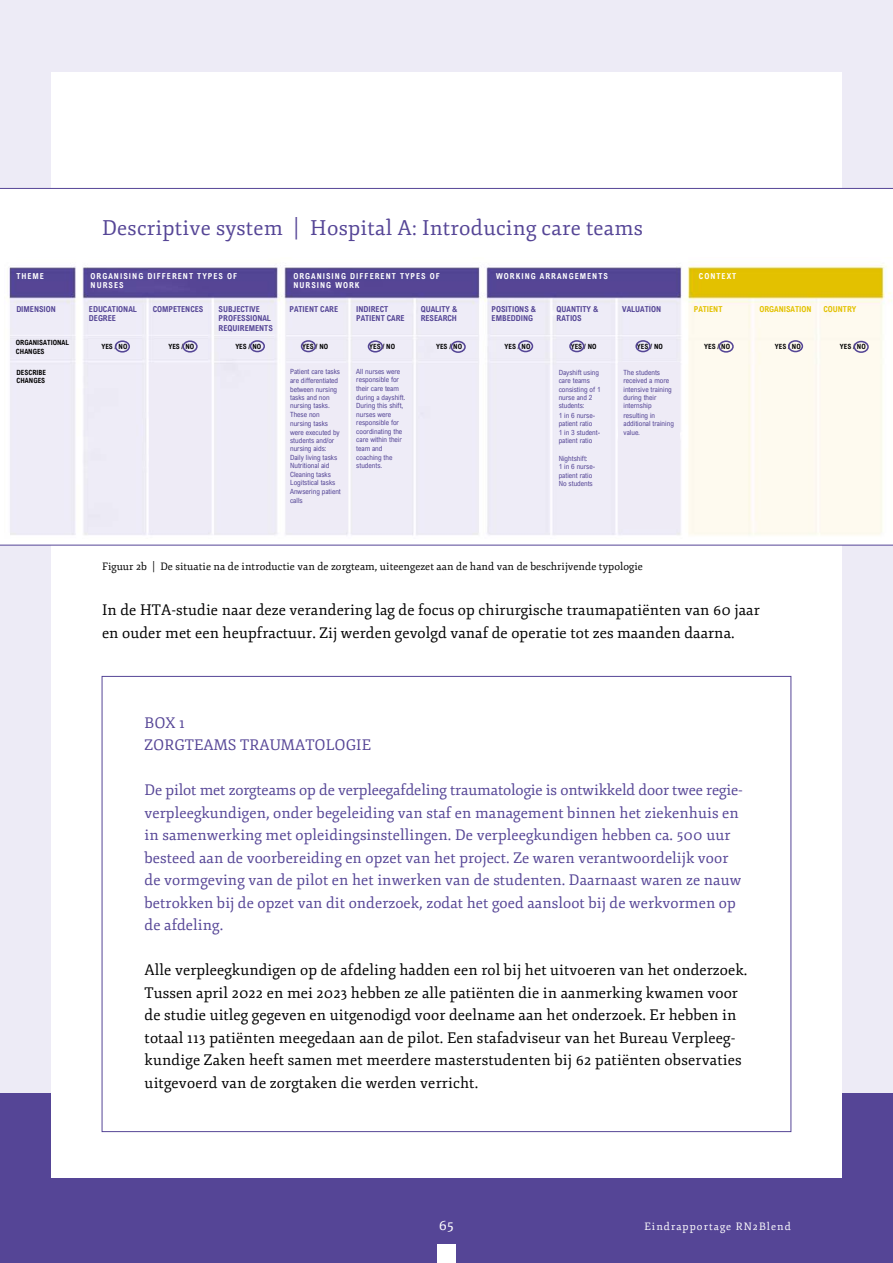
<style>
.page{position:relative;width:893px;height:1263px;background:#edebf6}
.page>*{position:absolute;margin:0;border:0;box-sizing:border-box;transform-origin:0 0}
.t1{font:21px "Fjord One";letter-spacing:.01em;color:#554596}
.t2{font:15px/22.5px "Fjord One";letter-spacing:.005em;color:#000}
.t3{font:15px/22.5px "Fjord One";letter-spacing:.005em;color:#554596}
.t4{font:15px "Fjord One";color:#fff}
.t5{font:10.5px "Fjord One";letter-spacing:.005em;color:#000}
.t6{font:10.5px "Fjord One";letter-spacing:.1em;color:#fff}
.t7{font:700 8.1px/9.3px "Arial Nova Cond";color:#544595}
.t8{font:700 8.1px/9px "Arial Nova Cond";letter-spacing:.125em;color:#fff}
.t9{font:700 8.1px "Arial Nova Cond";color:#e3c100}
.t10{font:7.2px/8.1px "Arial Nova Cond";color:#544595}
.t11{font:700 7.2px/8.1px "Arial Nova Cond";color:#000}
</style>
<div class="page">
<div style="left:0;top:1093px;width:893px;height:170px;background:#554596"></div>
<div style="left:51px;top:72px;width:791px;height:1106px;background:#fff"></div>
<div style="left:437px;top:1244px;width:19px;height:19px;background:#fff"></div>
<svg style="left:0;top:188px;width:893px;height:357px"></svg>
<img style="left:0;top:257px;width:893px;height:283px">
<div style="left:618px;top:362px;width:62px;height:166px;background:#eeebf6"></div>
<div style="left:149px;top:364px;width:62px;height:166px;background:#eeebf6"></div>
<div style="left:286px;top:364px;width:62px;height:166px;background:#eeebf6"></div>
<div style="left:115px;top:340px;width:15px;height:13px;border:2px solid #544595;border-radius:50%"></div>
<div style="left:182px;top:340px;width:16px;height:13px;border:2px solid #544595;border-radius:50%"></div>
<div style="left:250px;top:340px;width:15px;height:12px;border:2px solid #544595;border-radius:50%"></div>
<div style="left:301px;top:340px;width:15px;height:12px;border:2px solid #544595;border-radius:50%"></div>
<div style="left:368px;top:340px;width:15px;height:12px;border:2px solid #544595;border-radius:50%"></div>
<div style="left:451px;top:341px;width:15px;height:12px;border:2px solid #544595;border-radius:50%"></div>
<div style="left:518px;top:340px;width:15px;height:12px;border:2px solid #544595;border-radius:50%"></div>
<div style="left:569px;top:340px;width:15px;height:12px;border:2px solid #544595;border-radius:50%"></div>
<div style="left:635px;top:340px;width:16px;height:12px;border:2px solid #544595;border-radius:50%"></div>
<div style="left:718px;top:340px;width:16px;height:13px;border:2px solid #544595;border-radius:50%"></div>
<div style="left:788px;top:340px;width:15px;height:12px;border:2px solid #544595;border-radius:50%"></div>
<div style="left:853px;top:341px;width:16px;height:12px;border:2px solid #544595;border-radius:50%"></div>
<h1 class="t1" style="left:102px;top:215px;width:543px">Descriptive system | Hospital A: Introducing care teams</h1>
<p class="t8" style="left:16px;top:271px;width:29px">THEME</p>
<p class="t8" style="left:91px;top:271px;width:148px">ORGANISING DIFFERENT TYPES OF<br>NURSES</p>
<p class="t8" style="left:293px;top:271px;width:148px">ORGANISING DIFFERENT TYPES OF<br>NURSING WORK</p>
<p class="t8" style="left:496px;top:271px;width:113px">WORKING ARRANGEMENTS</p>
<p class="t8" style="left:699px;top:271px;width:39px">CONTEXT</p>
<p class="t7" style="left:16px;top:304px;width:41px">DIMENSION</p>
<p class="t7" style="left:89px;top:304px;width:49px">EDUCATIONAL<br>DEGREE</p>
<p class="t7" style="left:153px;top:304px;width:52px">COMPETENCES</p>
<p class="t7" style="left:219px;top:304px;width:56px">SUBJECTIVE<br>PROFESSIONAL<br>REQUIREMENTS</p>
<p class="t7" style="left:289px;top:304px;width:50px">PATIENT CARE</p>
<p class="t7" style="left:356px;top:304px;width:50px">INDIRECT<br>PATIENT CARE</p>
<p class="t7" style="left:421px;top:304px;width:38px">QUALITY &amp;<br>RESEARCH</p>
<p class="t7" style="left:492px;top:304px;width:46px">POSITIONS &amp;<br>EMBEDDING</p>
<p class="t7" style="left:557px;top:304px;width:43px">QUANTITY &amp;<br>RATIOS</p>
<p class="t7" style="left:622px;top:304px;width:40px">VALUATION</p>
<p class="t9" style="left:694px;top:304px;width:30px">PATIENT</p>
<p class="t9" style="left:759px;top:304px;width:53px">ORGANISATION</p>
<p class="t9" style="left:823px;top:304px;width:34px">COUNTRY</p>
<p class="t11" style="left:16px;top:339px;width:55px">ORGANISATIONAL<br>CHANGES</p>
<p class="t11" style="left:101px;top:342px;width:27px">YES / NO</p>
<p class="t11" style="left:168px;top:342px;width:27px">YES / NO</p>
<p class="t11" style="left:235px;top:342px;width:27px">YES / NO</p>
<p class="t11" style="left:302px;top:342px;width:27px">YES / NO</p>
<p class="t11" style="left:369px;top:342px;width:27px">YES / NO</p>
<p class="t11" style="left:436px;top:342px;width:27px">YES / NO</p>
<p class="t11" style="left:504px;top:342px;width:27px">YES / NO</p>
<p class="t11" style="left:571px;top:342px;width:27px">YES / NO</p>
<p class="t11" style="left:637px;top:342px;width:27px">YES / NO</p>
<p class="t11" style="left:17px;top:368px;width:31px">DESCRIBE<br>CHANGES</p>
<p class="t10" style="left:290px;top:367px;width:52px">Patient care tasks are differentiated</p>
<p class="t10" style="left:290px;top:385px;width:49px">between nursing tasks and non nursing tasks.</p>
<p class="t10" style="left:290px;top:410px;width:40px">These non nursing tasks</p>
<p class="t10" style="left:290px;top:428px;width:51px">were executed by students and/or nursing aids:</p>
<p class="t10" style="left:290px;top:453px;width:49px">Daily living tasks<br>Nutritional aid</p>
<p class="t10" style="left:290px;top:471px;width:52px">Cleaning tasks<br>Logitstical tasks<br>Anwsering patient</p>
<p class="t10" style="left:290px;top:496px;width:14px">calls</p>
<p class="t11" style="left:704px;top:342px;width:27px">YES / NO</p>
<p class="t11" style="left:775px;top:342px;width:27px">YES / NO</p>
<p class="t11" style="left:840px;top:342px;width:27px">YES / NO</p>
<p class="t10" style="left:356px;top:367px;width:45px">All nurses were responsible for</p>
<p class="t10" style="left:356px;top:385px;width:51px">their care team during a dayshift.<br>During this shift,</p>
<p class="t10" style="left:356px;top:410px;width:44px">nurses were responsible for</p>
<p class="t10" style="left:356px;top:427px;width:47px;text-align:justify">coordinating the care within their team and</p>
<p class="t10" style="left:356px;top:453px;width:38px">coaching the students.</p>
<p class="t10" style="left:559px;top:368px;width:42px">Dayshift using care teams</p>
<p class="t10" style="left:559px;top:385px;width:43px">consisting of 1 nurse and 2 students:</p>
<p class="t10" style="left:559px;top:411px;width:38px">1 in 6 nurse&shy;patient ratio</p>
<p class="t10" style="left:559px;top:428px;width:43px">1 in 3 student&shy;patient ratio</p>
<p class="t10" style="left:559px;top:454px;width:38px">Nightshift:<br>1 in 6 nurse-</p>
<p class="t10" style="left:559px;top:471px;width:36px">patient ratio<br>No students</p>
<p class="t10" style="left:623px;top:368px;width:47px">The students received a more</p>
<p class="t10" style="left:623px;top:385px;width:50px">intensive training during their internship</p>
<p class="t10" style="left:623px;top:411px;width:52px">resulting in additional training</p>
<p class="t10" style="left:623px;top:428px;width:18px">value.</p>
<h3 class="t5" style="left:102px;top:560px;width:542px">Figuur 2b | De situatie na de introductie van de zorgteam, uiteengezet aan de hand van de beschrijvende typologie</h3>
<h2 class="t2" style="left:102px;top:599px;width:659px">In de HTA-studie naar deze verandering lag de focus op chirurgische traumapatiënten van 60 jaar en ouder met een heupfractuur. Zij werden gevolgd vanaf de operatie tot zes maanden daarna.</h2>
<h2 class="t3" style="left:145px;top:711px;width:228px">BOX 1<br>ZORGTEAMS TRAUMATOLOGIE</h2>
<p class="t3" style="left:145px;top:779px;width:600px">De pilot met zorgteams op de verpleegafdeling traumatologie is ontwikkeld door twee regie&shy;verpleegkundigen, onder begeleiding van staf en management binnen het ziekenhuis en in samenwerking met opleidingsinstellingen. De verpleegkundigen hebben ca. 500 uur besteed aan de voorbereiding en opzet van het project. Ze waren verantwoordelijk voor de vormgeving van de pilot en het inwerken van de studenten. Daarnaast waren ze nauw betrokken bij de opzet van dit onderzoek, zodat het goed aansloot bij de werkvormen op de afdeling.</p>
<p class="t2" style="left:145px;top:959px;width:604px">Alle verpleegkundigen op de afdeling hadden een rol bij het uitvoeren van het onderzoek.<br>Tussen april 2022 en mei 2023 hebben ze alle patiënten die in aanmerking kwamen voor de studie uitleg gegeven en uitgenodigd voor deelname aan het onderzoek. Er hebben in totaal 113 patiënten meegedaan aan de pilot. Een stafadviseur van het Bureau Verpleeg&shy;kundige Zaken heeft samen met meerdere masterstudenten bij 62 patiënten observaties uitgevoerd van de zorgtaken die werden verricht.</p>
<h2 class="t4" style="left:439px;top:1216px;width:17px">65</h2>
<h3 class="t6" style="left:644px;top:1220px;width:148px">Eindrapportage RN2Blend</h3>
</div>
